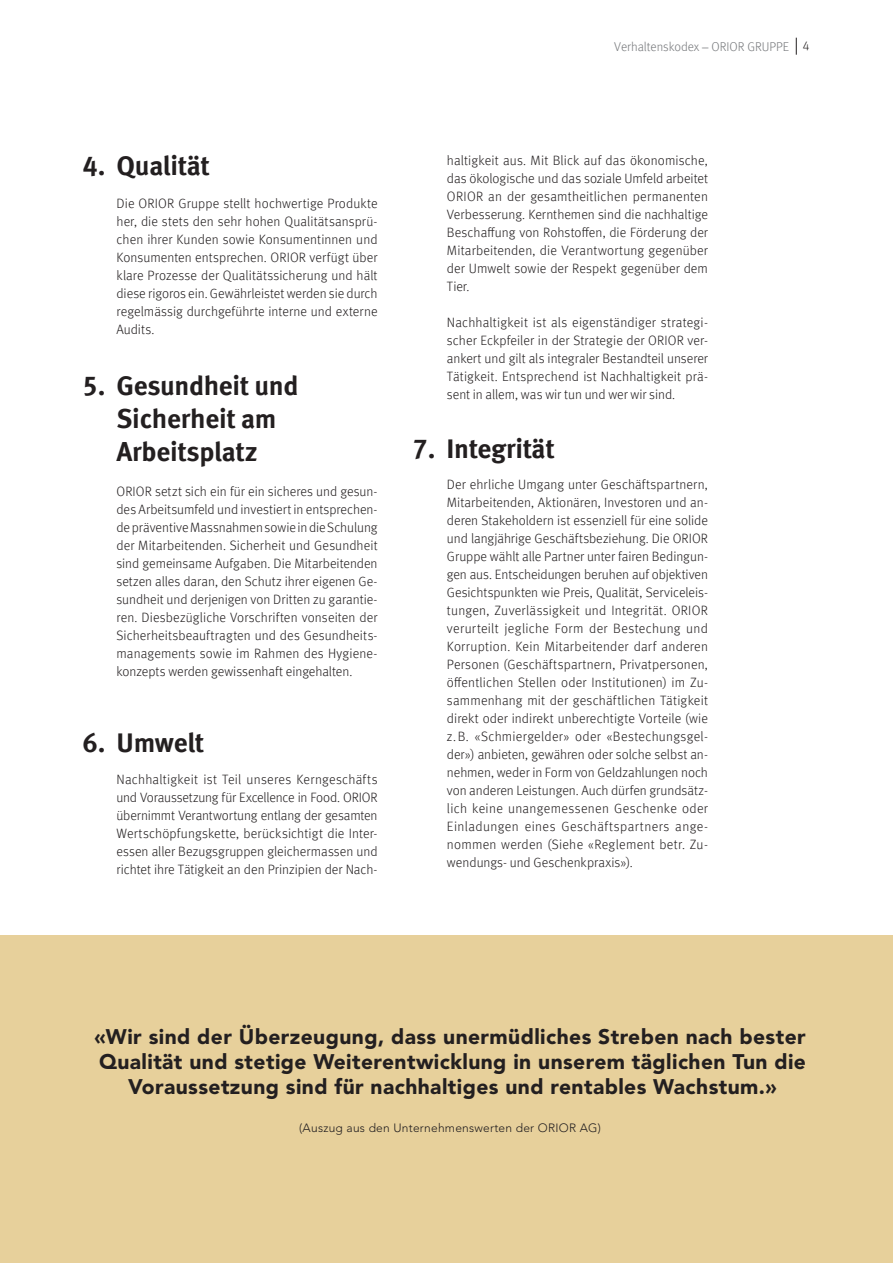
<style>
.page{position:relative;width:893px;height:1263px;background:#fff}
.page>*{position:absolute;margin:0;border:0;box-sizing:border-box;transform-origin:0 0}
.t1{font:700 27px/33px "Meta Offc";letter-spacing:-.01em;color:#231f20;text-align:center}
.t2{font:900 21px/25.2px "Avenir LT Std";letter-spacing:.02em;color:#231f20;text-align:center}
.t3{font:300 13.5px/18px "Meta Offc";letter-spacing:.005em;color:#231f20;text-align:justify}
.t4{font:300 12.75px "Meta Offc";color:#76787b}
.t5{font:300 12px "Avenir LT Std";letter-spacing:.02em;color:#231f20}
.s1{font-family:"Avenir LT Std"}
.s2{color:#231f20}
</style>
<div class="page">
<svg style="left:796px;top:38px;width:1px;height:17px"></svg>
<div style="left:0;top:935px;width:893px;height:328px;background:#e7d09b"></div>
<p class="t4" style="left:614px;top:39px;width:197px">Verhaltenskodex <span class="s1">–</span> ORIOR GRUPPE <span class="s2">4</span></p>
<h1 class="t1" style="left:82px;top:150px;width:129px">4. Qualität</h1>
<p class="t3" style="left:117px;top:195px;width:263px">Die ORIOR Gruppe stellt hochwertige Produkte her, die stets den sehr hohen Qualitätsansprü&shy;chen ihrer Kunden sowie Konsumentinnen und Konsumenten entsprechen. ORIOR verfügt über klare Prozesse der Qualitätssicherung und hält diese rigoros ein. Gewährleistet werden sie durch regelmässig durchgeführte interne und externe Audits.</p>
<h1 class="t1" style="left:82px;top:369px;width:218px">5. Gesundheit und<br>Sicherheit am<br>Arbeitsplatz</h1>
<p class="t3" style="left:117px;top:483px;width:263px">ORIOR setzt sich ein für ein sicheres und gesun&shy;des Arbeitsumfeld und investiert in entsprechen&shy;de präventive Massnahmen sowie in die Schulung der Mitarbeitenden. Sicherheit und Gesundheit sind gemeinsame Aufgaben. Die Mitarbeitenden setzen alles daran, den Schutz ihrer eigenen Ge&shy;sundheit und derjenigen von Dritten zu garantie&shy;ren. Diesbezügliche Vorschriften vonseiten der Sicherheitsbeauftragten und des Gesundheits&shy;managements sowie im Rahmen des Hygiene&shy;konzepts werden gewissenhaft eingehalten.</p>
<h1 class="t1" style="left:82px;top:727px;width:123px">6. Umwelt</h1>
<p class="t3" style="left:117px;top:771px;width:263px">Nachhaltigkeit ist Teil unseres Kerngeschäfts und Voraussetzung für Excellence in Food. ORIOR übernimmt Verantwortung entlang der gesamten Wertschöpfungskette, berücksichtigt die Inter&shy;essen aller Bezugsgruppen gleichermassen und richtet ihre Tätigkeit an den Prinzipien der Nach-</p>
<p class="t3" style="left:447px;top:151px;width:263px">haltigkeit aus. Mit Blick auf das ökonomische, das ökologische und das soziale Umfeld arbeitet ORIOR an der gesamtheitlichen permanenten Verbesserung. Kernthemen sind die nachhaltige Beschaffung von Rohstoffen, die Förderung der Mitarbeitenden, die Verantwortung gegenüber der Umwelt sowie der Respekt gegenüber dem Tier.</p>
<p class="t3" style="left:447px;top:313px;width:263px">Nachhaltigkeit ist als eigenständiger strategi&shy;scher Eckpfeiler in der Strategie der ORIOR ver&shy;ankert und gilt als integraler Bestandteil unserer Tätigkeit. Entsprechend ist Nachhaltigkeit prä&shy;sent in allem, was wir tun und wer wir sind.</p>
<h1 class="t1" style="left:412px;top:433px;width:144px">7. Integrität</h1>
<p class="t3" style="left:447px;top:475px;width:263px">Der ehrliche Umgang unter Geschäftspartnern, Mitarbeitenden, Aktionären, Investoren und an&shy;deren Stakeholdern ist essenziell für eine solide und langjährige Geschäftsbeziehung. Die ORIOR Gruppe wählt alle Partner unter fairen Bedingun&shy;gen aus. Entscheidungen beruhen auf objektiven Gesichtspunkten wie Preis, Qualität, Serviceleis&shy;tungen, Zuverlässigkeit und Integrität. ORIOR verurteilt jegliche Form der Bestechung und Korruption. Kein Mitarbeitender darf anderen Personen (Geschäftspartnern, Privatpersonen, öffentlichen Stellen oder Institutionen) im Zu&shy;sammenhang mit der geschäftlichen Tätigkeit direkt oder indirekt unberechtigte Vorteile (wie z.B. «Schmiergelder» oder «Bestechungsgel&shy;der») anbieten, gewähren oder solche selbst an&shy;nehmen, weder in Form von Geldzahlungen noch von anderen Leistungen. Auch dürfen grundsätz&shy;lich keine unangemessenen Geschenke oder Einladungen eines Geschäftspartners ange&shy;nommen werden (Siehe «Reglement betr. Zu&shy;wendungs- und Geschenkpraxis»).</p>
<h2 class="t2" style="left:95px;top:1024px;width:713px">«Wir sind der Überzeugung, dass unermüdliches Streben nach bester<br>Qualität und stetige Weiterentwicklung in unserem täglichen Tun die<br>Voraussetzung sind für nachhaltiges und rentables Wachstum.»</h2>
<p class="t5" style="left:299px;top:1121px;width:303px">(Auszug aus den Unternehmenswerten der ORIOR AG)</p>
</div>
